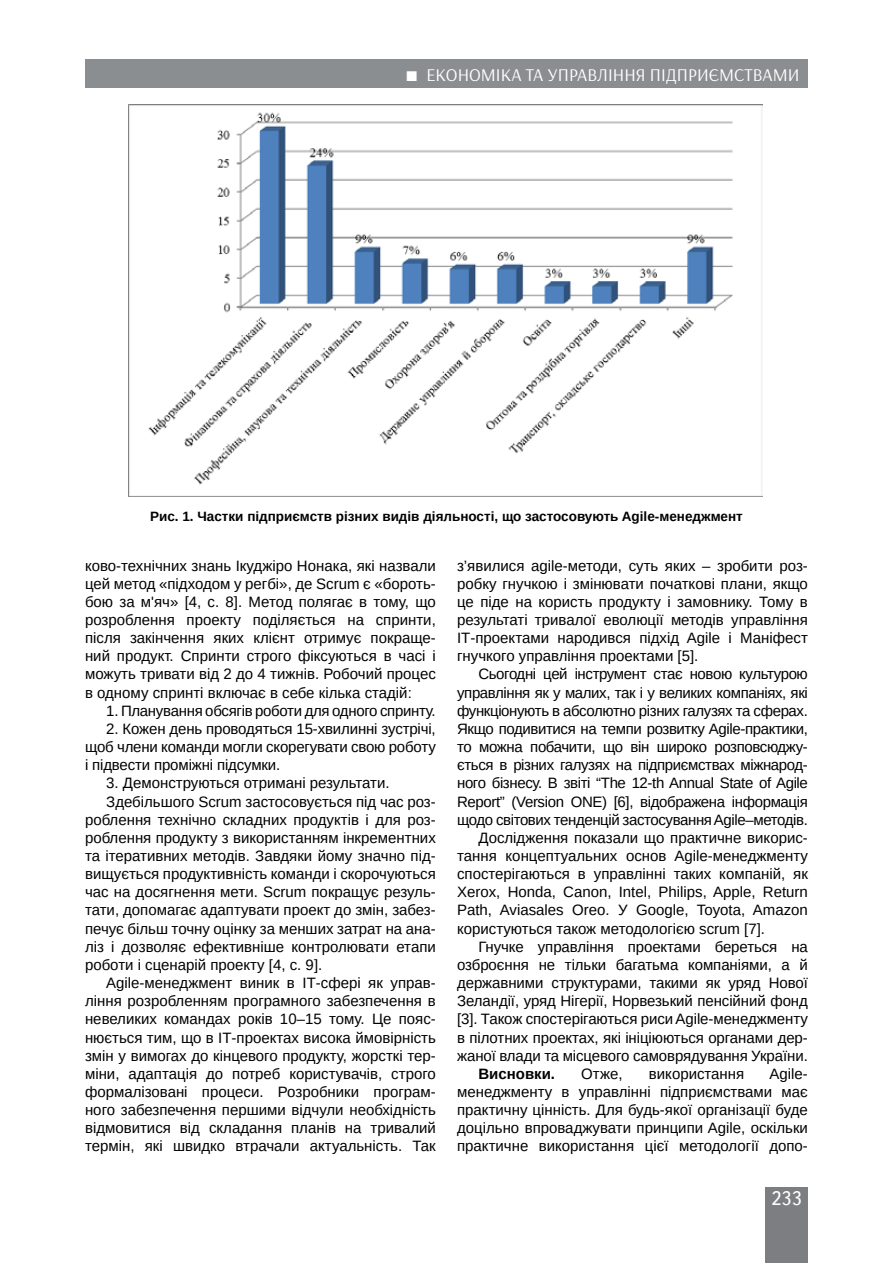
<style>
.page{position:relative;width:893px;height:1263px;background:#fff}
.page>*{position:absolute;margin:0;border:0;box-sizing:border-box;transform-origin:0 0}
.t1{font:19.5px "Ukrainian Text";color:#fff}
.t2{font:18px "Arsenal";color:#fff}
.t3{font:15px/18.1px "Arimo";color:#000;text-align:justify}
.t4{font:15px "Arimo";letter-spacing:-.025em;color:#000}
.t5{font:15px "Arimo";letter-spacing:-.02em;color:#000}
.t6{font:700 15px "Arimo";color:#000}
.t7{font:700 13.5px "Arimo";color:#000}
</style>
<div class="page">
<div style="left:765px;top:1187px;width:43px;height:76px;background:#7d7e81"></div>
<div style="left:85px;top:60px;width:723px;height:28px;background:#8b8e90"></div>
<img style="left:129px;top:104px;width:633px;height:393px">
<p class="t2" style="left:426px;top:64px;width:375px">ЕКОНОМІКА ТА УПРАВЛІННЯ ПІДПРИЄМСТВАМИ</p>
<p class="t7" style="left:150px;top:507px;width:594px">Рис. 1. Частки підприємств різних видів діяльності, що застосовують Agile-менеджмент</p>
<p class="t3" style="left:85px;top:556px;width:352px">ково-технічних знань Ікуджіро Нонака, які назвали цей метод «підходом у регбі», де Scrum є «бороть&shy;бою за м'яч» [4, с. 8]. Метод полягає в тому, що розроблення проекту поділяється на спринти, після закінчення яких клієнт отримує покраще&shy;ний продукт. Спринти строго фіксуються в часі і можуть тривати від 2 до 4 тижнів. Робочий процес в одному спринті включає в себе кілька стадій:</p>
<p class="t5" style="left:106px;top:701px;width:331px">1. Планування обсягів роботи для одного спринту.</p>
<p class="t3" style="left:85px;top:720px;width:352px;text-indent:21px">2. Кожен день проводяться 15-хвилинні зустрічі, щоб члени команди могли скорегувати свою роботу і підвести проміжні підсумки.</p>
<p class="t3" style="left:106px;top:774px;width:285px">3. Демонструються отримані результати.</p>
<p class="t3" style="left:106px;top:792px;width:331px">Здебільшого Scrum застосовується під час роз-</p>
<p class="t3" style="left:85px;top:810px;width:352px">роблення технічно складних продуктів і для роз-</p>
<p class="t3" style="left:85px;top:829px;width:352px">роблення продукту з використанням інкрементних</p>
<p class="t3" style="left:85px;top:847px;width:352px">та ітеративних методів. Завдяки йому значно під-</p>
<p class="t3" style="left:85px;top:865px;width:352px">вищується продуктивність команди і скорочуються</p>
<p class="t3" style="left:85px;top:883px;width:352px">час на досягнення мети. Scrum покращує резуль-</p>
<p class="t3" style="left:85px;top:901px;width:352px">тати, допомагає адаптувати проект до змін, забез-</p>
<p class="t3" style="left:85px;top:919px;width:352px">печує більш точну оцінку за менших затрат на ана-</p>
<p class="t3" style="left:85px;top:937px;width:352px">ліз і дозволяє ефективніше контролювати етапи</p>
<p class="t3" style="left:85px;top:956px;width:239px">роботи і сценарій проекту [4, с. 9].</p>
<p class="t3" style="left:106px;top:974px;width:331px">Agile-менеджмент виник в ІТ-сфері як управ-</p>
<p class="t3" style="left:85px;top:992px;width:352px">ління розробленням програмного забезпечення в</p>
<p class="t3" style="left:85px;top:1010px;width:352px">невеликих командах років 10–15 тому. Це пояс-</p>
<p class="t3" style="left:85px;top:1028px;width:352px">нюється тим, що в ІТ-проектах висока ймовірність</p>
<p class="t3" style="left:85px;top:1046px;width:352px">змін у вимогах до кінцевого продукту, жорсткі тер-</p>
<p class="t3" style="left:85px;top:1065px;width:352px">міни, адаптація до потреб користувачів, строго</p>
<p class="t3" style="left:85px;top:1083px;width:352px">формалізовані процеси. Розробники програм-</p>
<p class="t3" style="left:85px;top:1101px;width:352px">ного забезпечення першими відчули необхідність</p>
<p class="t3" style="left:85px;top:1119px;width:352px">відмовитися від складання планів на тривалий</p>
<p class="t3" style="left:85px;top:1137px;width:352px">термін, які швидко втрачали актуальність. Так</p>
<p class="t3" style="left:457px;top:556px;width:352px">з’явилися agile-методи, суть яких – зробити роз&shy;робку гнучкою і змінювати початкові плани, якщо це піде на користь продукту і замовнику. Тому в результаті тривалої еволюції методів управління ІТ-проектами народився підхід Agile і Маніфест гнучкого управління проектами [5].</p>
<p class="t4" style="left:478px;top:665px;width:331px">Сьогодні цей інструмент стає новою культурою</p>
<p class="t4" style="left:457px;top:683px;width:352px">управління як у малих, так і у великих компаніях, які</p>
<p class="t4" style="left:457px;top:701px;width:352px">функціонують в абсолютно різних галузях та сферах.</p>
<p class="t4" style="left:457px;top:719px;width:352px">Якщо подивитися на темпи розвитку Agile-практики,</p>
<p class="t4" style="left:457px;top:737px;width:352px">то можна побачити, що він широко розповсюджу-</p>
<p class="t4" style="left:457px;top:755px;width:352px">ється в різних галузях на підприємствах міжнарод-</p>
<p class="t4" style="left:457px;top:774px;width:352px">ного бізнесу. В звіті “The 12-th Annual State of Agile</p>
<p class="t4" style="left:457px;top:792px;width:352px">Report” (Version ONE) [6], відображена інформація</p>
<p class="t4" style="left:457px;top:810px;width:352px">щодо світових тенденцій застосування Agile–методів.</p>
<p class="t3" style="left:478px;top:829px;width:331px">Дослідження показали що практичне викорис-</p>
<p class="t3" style="left:457px;top:847px;width:352px">тання концептуальних основ Agile-менеджменту</p>
<p class="t3" style="left:457px;top:865px;width:352px">спостерігаються в управлінні таких компаній, як</p>
<p class="t3" style="left:457px;top:883px;width:352px">Xerox, Honda, Canon, Intel, Philips, Apple, Return</p>
<p class="t3" style="left:457px;top:901px;width:352px">Path, Aviasales Oreo. У Google, Toyota, Amazon</p>
<p class="t3" style="left:457px;top:919px;width:310px">користуються також методологією scrum [7].</p>
<p class="t3" style="left:478px;top:937px;width:331px">Гнучке управління проектами береться на</p>
<p class="t3" style="left:457px;top:956px;width:352px">озброєння не тільки багатьма компаніями, а й</p>
<p class="t3" style="left:457px;top:974px;width:352px">державними структурами, такими як уряд Нової</p>
<p class="t3" style="left:457px;top:992px;width:352px">Зеландії, уряд Нігерії, Норвезький пенсійний фонд</p>
<p class="t3" style="left:457px;top:1010px;width:352px">[3]. Також спостерігаються риси Agile-менеджменту</p>
<p class="t3" style="left:457px;top:1028px;width:352px">в пілотних проектах, які ініціюються органами дер-</p>
<p class="t3" style="left:457px;top:1046px;width:352px">жаної влади та місцевого самоврядування України.</p>
<p class="t6" style="left:478px;top:1063px;width:78px">Висновки.</p>
<p class="t3" style="left:581px;top:1065px;width:43px">Отже,</p>
<p class="t3" style="left:649px;top:1065px;width:97px">використання</p>
<p class="t3" style="left:457px;top:1065px;width:352px;text-indent:312px">Agile&shy;менеджменту в управлінні підприємствами має практичну цінність. Для будь-якої організації буде доцільно впроваджувати принципи Agile, оскільки практичне використання цієї методології допо-</p>
<h1 class="t1" style="left:771px;top:1188px;width:32px">233</h1>
</div>
